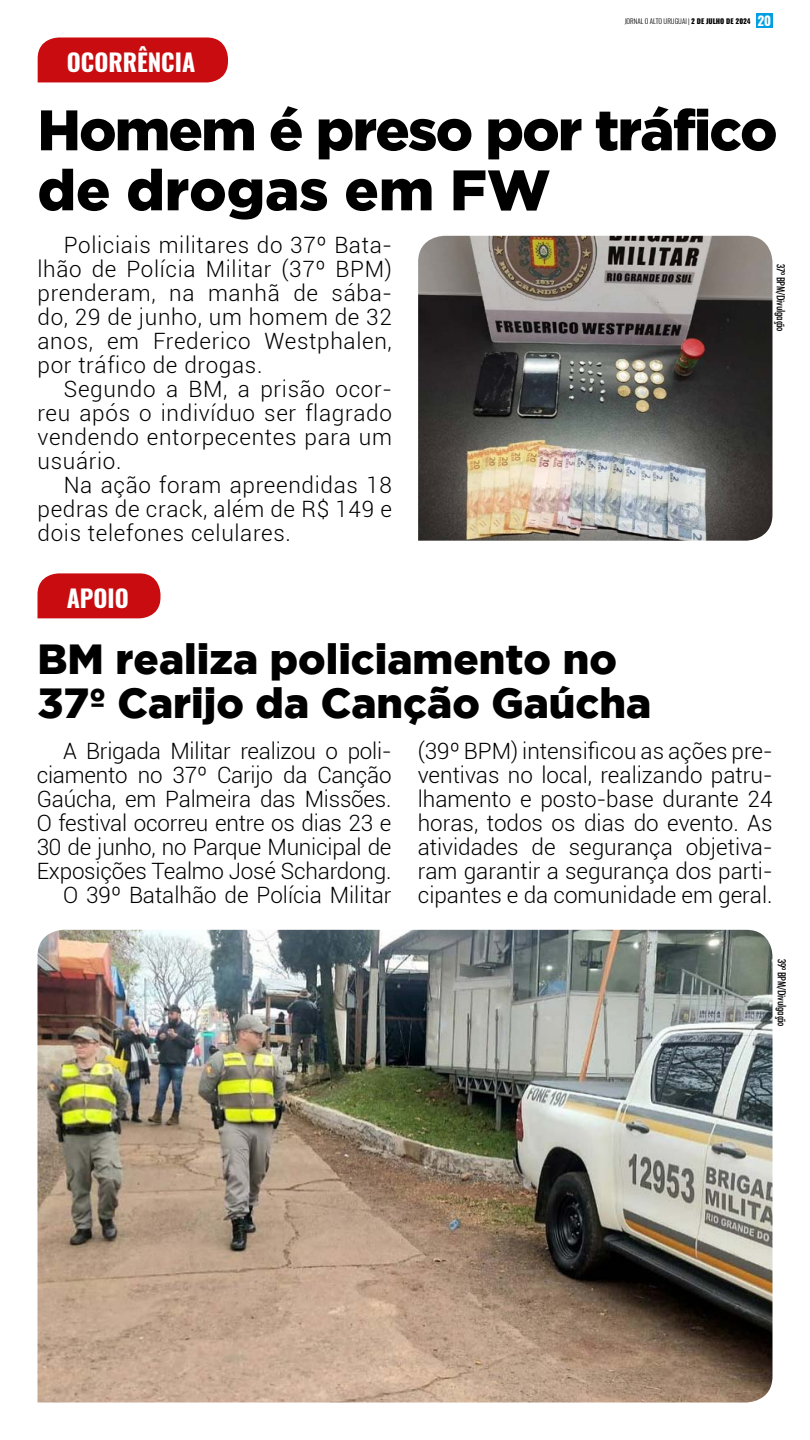
<style>
.page{position:relative;width:810px;height:1440px;background:#fff}
.page>*{position:absolute;margin:0;border:0;box-sizing:border-box;transform-origin:0 0}
.t1{font:900 57px/60px "Gotham";letter-spacing:-.03em;color:#000}
.t2{font:900 42px/43.5px "Gotham";color:#000}
.t3{font:700 24px "Oswald";color:#fff}
.t4{font:300 22.5px/24px "Roboto";color:#000;text-align:justify}
.t5{font:500 condensed 11.25px "Futura BT";letter-spacing:-.02em;color:#000}
.t6{font:300 6.98px "Oswald";color:#000}
.s1{font-weight:800}
.s2{font-weight:700;font-size:12.9px;color:#fff}
</style>
<div class="page">
<div style="left:756px;top:13px;width:16px;height:14px;background:#009fe3"></div>
<div style="left:38px;top:38px;width:190px;height:44px;background:#c90c0f"></div>
<img style="left:418px;top:236px;width:354px;height:305px">
<div style="left:38px;top:573px;width:122px;height:45px;background:#c90c0f"></div>
<img style="left:38px;top:930px;width:734px;height:472px">
<p class="t6" style="left:625px;top:16px;width:148px">JORNAL O ALTO URUGUAI | <span class="s1">2 DE JULHO DE 2024</span> <span class="s2">20</span></p>
<p class="t3" style="left:67px;top:46px;width:130px">OCORRÊNCIA</p>
<h1 class="t1" style="left:38px;top:99px;width:742px">Homem é preso por tráfico de drogas em FW</h1>
<p class="t4" style="left:37px;top:232px;width:356px;text-indent:26px">Policiais militares do 37º Bata&shy;lhão de Polícia Militar (37º BPM) prenderam, na manhã de sába&shy;do, 29 de junho, um homem de 32 anos, em Frederico Westphalen, por tráfico de drogas.</p>
<p class="t4" style="left:37px;top:376px;width:356px;text-indent:26px">Segundo a BM, a prisão ocor&shy;reu após o indivíduo ser flagrado vendendo entorpecentes para um usuário.</p>
<p class="t4" style="left:37px;top:472px;width:356px;text-indent:26px">Na ação foram apreendidas 18 pedras de crack, além de R$ 149 e dois telefones celulares.</p>
<p class="t3" style="left:67px;top:582px;width:64px">APOIO</p>
<h2 class="t2" style="left:38px;top:637px;width:615px">BM realiza policiamento no<br>37º Carijo da Canção Gaúcha</h2>
<p class="t5" style="left:788px;top:264px;width:70px;rotate:90deg">37º BPM/Divulgação</p>
<p class="t4" style="left:37px;top:739px;width:356px;text-align:right">A Brigada Militar realizou o poli&shy;ciamento no 37º Carijo da Canção Gaúcha, em Palmeira das Missões.<br>O festival ocorreu entre os dias 23 e 30 de junho, no Parque Municipal de Exposições Tealmo José Schardong.<br>O 39º Batalhão de Polícia Militar</p>
<p class="t4" style="left:418px;top:739px;width:356px">(39º BPM) intensificou as ações pre&shy;ventivas no local, realizando patru&shy;lhamento e posto-base durante 24 horas, todos os dias do evento. As atividades de segurança objetiva&shy;ram garantir a segurança dos parti&shy;cipantes e da comunidade em geral.</p>
<p class="t5" style="left:789px;top:959px;width:70px;rotate:90deg">39º BPM/Divulgação</p>
</div>
